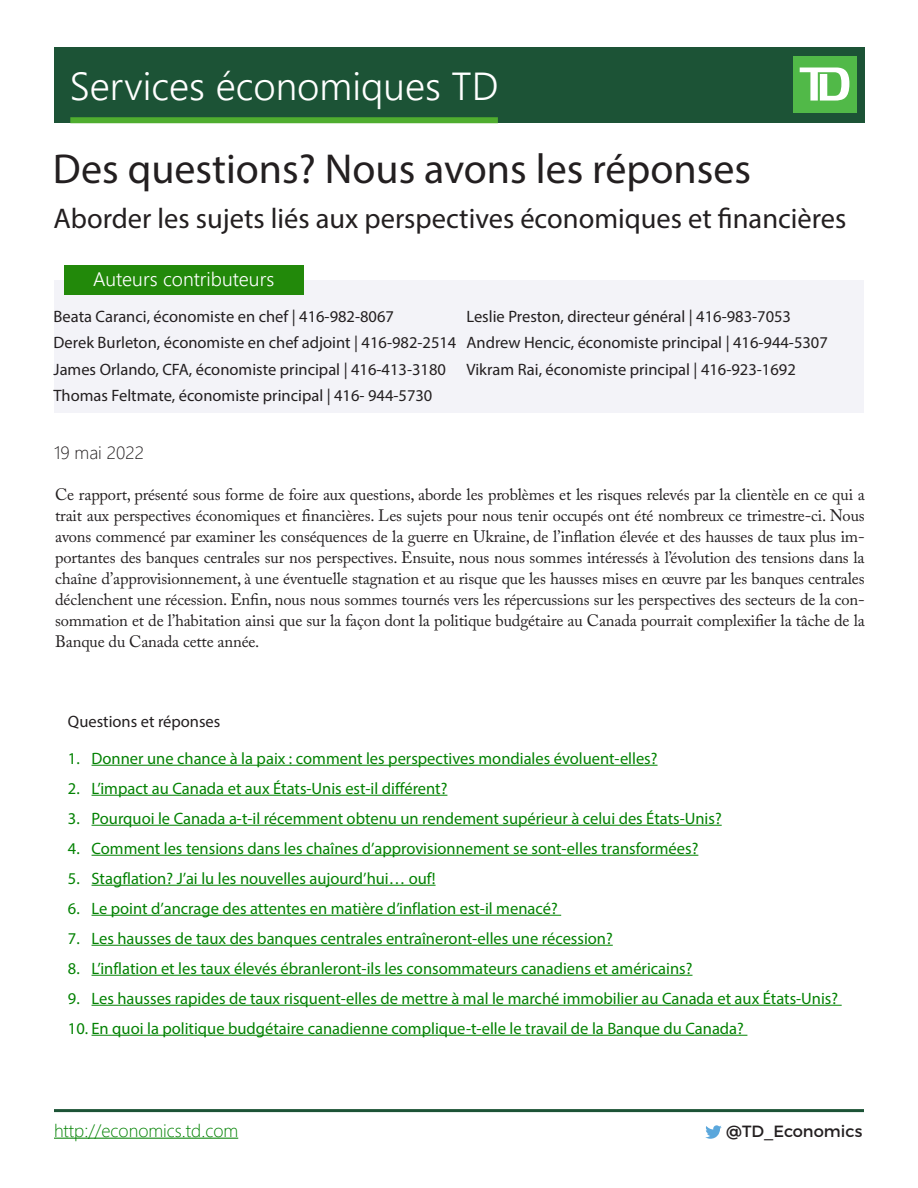
<style>
.page{position:relative;width:918px;height:1188px;background:#fff}
.page>*{position:absolute;margin:0;border:0;box-sizing:border-box;transform-origin:0 0}
.t1{font:42px "Myriad Pro";color:#231f20}
.t2{font:39px "Webly Sleek UI Semilight";color:#fff}
.t3{font:28.5px "Myriad Pro";color:#231f20}
.Subtitle{font:19.5px "Webly Sleek UI Semilight";color:#fff}
.t4{font:18px "Webly Sleek UI Light";color:#038203}
.Date{font:18px "Webly Sleek UI Light";color:#231f20}
.Lead_paragraph{font:16.5px/21px "Adobe Caslon Pro";letter-spacing:-.01em;color:#231f20;text-align:justify}
.t5{font:16.5px "Myriad Pro";color:#038203}
.Economist_Name{font:16.5px "Myriad Pro";color:#231f20}
.Q_A_title{font:16.5px "Myriad Pro";color:#231f20}
.t6{font:16.2px "Montserrat";color:#231f20}
</style>
<div class="page">
<div style="left:54px;top:47px;width:810px;height:76px;background:#1c5336"></div>
<div style="left:793px;top:56px;width:63px;height:57px;background:#51b948"></div>
<svg style="left:800px;top:68px;width:49px;height:33px"></svg>
<div style="left:70px;top:117px;width:428px;height:6px;background:#4fad2f"></div>
<svg style="left:705px;top:1125px;width:17px;height:14px"></svg>
<hr style="left:54px;top:1138px;width:184px;height:1px;background:#038203">
<hr style="left:54px;top:1109px;width:810px;height:3px;background:#1c5336">
<div style="left:54px;top:280px;width:810px;height:133px;background:#f3f3f8"></div>
<div style="left:64px;top:265px;width:239px;height:30px;background:#22890a"></div>
<hr style="left:92px;top:765px;width:566px;height:1px;background:#038203">
<hr style="left:92px;top:795px;width:355px;height:1px;background:#038203">
<hr style="left:92px;top:825px;width:630px;height:1px;background:#038203">
<hr style="left:92px;top:855px;width:606px;height:1px;background:#038203">
<hr style="left:92px;top:885px;width:344px;height:1px;background:#038203">
<hr style="left:92px;top:915px;width:469px;height:1px;background:#038203">
<hr style="left:92px;top:945px;width:521px;height:1px;background:#038203">
<hr style="left:92px;top:975px;width:601px;height:1px;background:#038203">
<hr style="left:92px;top:1005px;width:750px;height:1px;background:#038203">
<hr style="left:92px;top:1035px;width:655px;height:1px;background:#038203">
<h2 class="t2" style="left:70px;top:56px;width:430px">Services économiques TD</h2>
<p class="t1" style="left:53px;top:143px;width:700px">Des questions? Nous avons les réponses</p>
<p class="t3" style="left:54px;top:201px;width:794px">Aborder les sujets liés aux perspectives économiques et financières</p>
<p class="Subtitle" style="left:93px;top:264px;width:183px">Auteurs contributeurs</p>
<p class="Economist_Name" style="left:54px;top:306px;width:342px">Beata Caranci, économiste en chef | 416-982-8067</p>
<p class="Economist_Name" style="left:54px;top:333px;width:404px">Derek Burleton, économiste en chef adjoint | 416-982-2514</p>
<p class="Economist_Name" style="left:54px;top:359px;width:394px">James Orlando, CFA, économiste principal | 416-413-3180</p>
<p class="Economist_Name" style="left:54px;top:386px;width:380px">Thomas Feltmate, économiste principal | 416- 944-5730</p>
<p class="Economist_Name" style="left:466px;top:306px;width:326px">Leslie Preston, directeur général | 416-983-7053</p>
<p class="Economist_Name" style="left:466px;top:333px;width:363px">Andrew Hencic, économiste principal | 416-944-5307</p>
<p class="Economist_Name" style="left:466px;top:359px;width:331px">Vikram Rai, économiste principal | 416-923-1692</p>
<p class="Date" style="left:54px;top:439px;width:91px">19 mai 2022</p>
<p class="Lead_paragraph" style="left:55px;top:484px;width:811px">Ce rapport, présenté sous forme de foire aux questions, aborde les problèmes et les risques relevés par la clientèle en ce qui a trait aux perspectives économiques et financières. Les sujets pour nous tenir occupés ont été nombreux ce trimestre-ci. Nous avons commencé par examiner les conséquences de la guerre en Ukraine, de l’inflation élevée et des hausses de taux plus im&shy;portantes des banques centrales sur nos perspectives. Ensuite, nous nous sommes intéressés à l’évolution des tensions dans la chaîne d’approvisionnement, à une éventuelle stagnation et au risque que les hausses mises en œuvre par les banques centrales déclenchent une récession. Enfin, nous nous sommes tournés vers les répercussions sur les perspectives des secteurs de la con&shy;sommation et de l’habitation ainsi que sur la façon dont la politique budgétaire au Canada pourrait complexifier la tâche de la Banque du Canada cette année.</p>
<p class="Q_A_title" style="left:68px;top:711px;width:154px">Questions et réponses</p>
<p class="t5" style="left:68px;top:748px;width:591px">1. Donner une chance à la paix : comment les perspectives mondiales évoluent-elles?</p>
<p class="t5" style="left:68px;top:778px;width:381px">2. L’impact au Canada et aux États-Unis est-il différent?</p>
<p class="t5" style="left:68px;top:808px;width:655px">3. Pourquoi le Canada a-t-il récemment obtenu un rendement supérieur à celui des États-Unis?</p>
<p class="t5" style="left:68px;top:838px;width:632px">4. Comment les tensions dans les chaînes d’approvisionnement se sont-elles transformées?</p>
<p class="t5" style="left:68px;top:868px;width:369px">5. Stagflation? J’ai lu les nouvelles aujourd’hui… ouf!</p>
<p class="t5" style="left:68px;top:898px;width:491px">6. Le point d’ancrage des attentes en matière d’inflation est-il menacé?</p>
<p class="t5" style="left:68px;top:928px;width:546px">7. Les hausses de taux des banques centrales entraîneront-elles une récession?</p>
<p class="t5" style="left:68px;top:958px;width:626px">8. L’inflation et les taux élevés ébranleront-ils les consommateurs canadiens et américains?</p>
<p class="t5" style="left:68px;top:988px;width:772px">9. Les hausses rapides de taux risquent-elles de mettre à mal le marché immobilier au Canada et aux États-Unis?</p>
<p class="t5" style="left:68px;top:1018px;width:678px">10. En quoi la politique budgétaire canadienne complique-t-elle le travail de la Banque du Canada?</p>
<p class="t4" style="left:54px;top:1117px;width:186px">http://economics.td.com</p>
<p class="t6" style="left:726px;top:1121px;width:138px">@TD_Economics</p>
</div>
